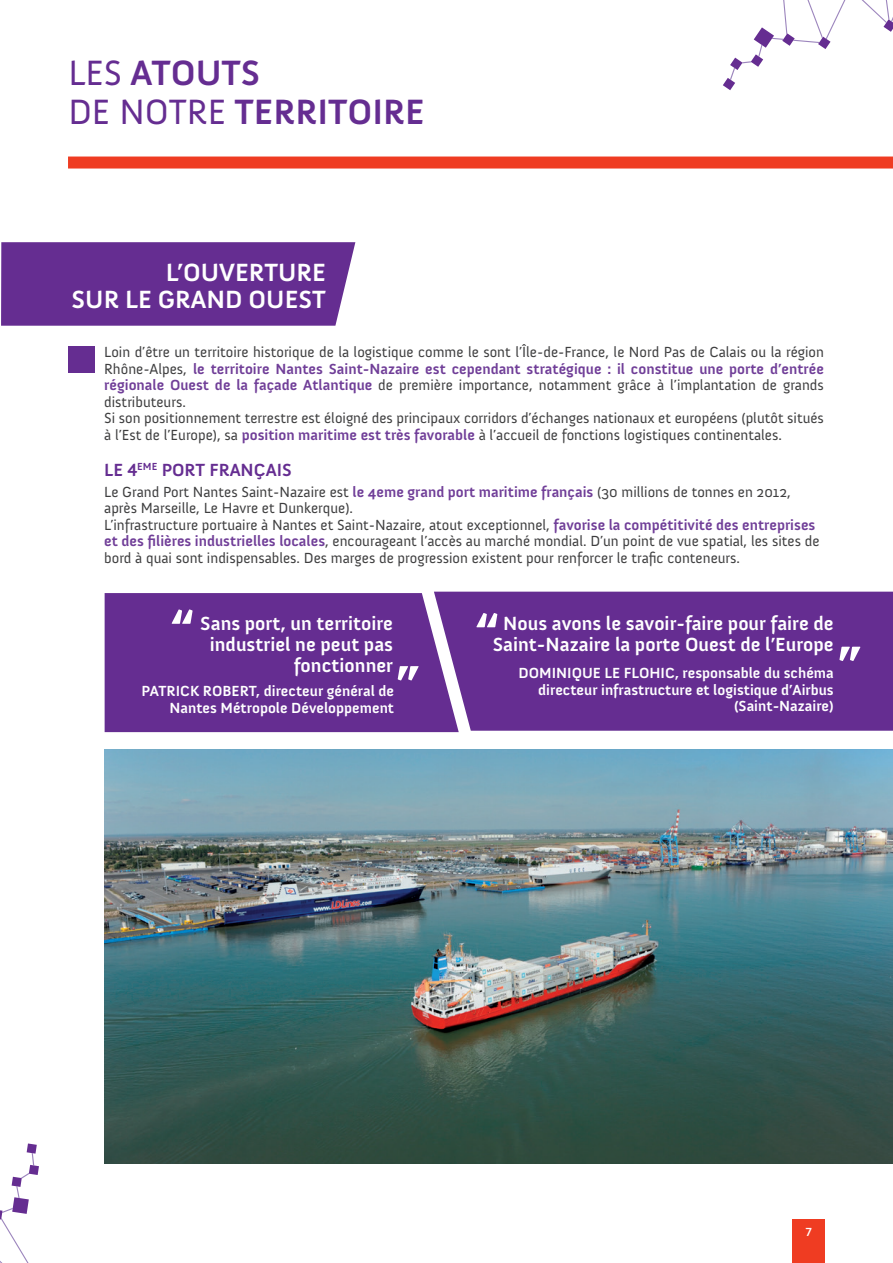
<style>
.page{position:relative;width:893px;height:1263px;background:#fff}
.page>*{position:absolute;margin:0;border:0;box-sizing:border-box;transform-origin:0 0}
.t1{font:700 59.25px "Anivers";color:#fff}
.t2{font:700 36px/39px "Anivers";color:#652d91}
.t3{font:700 25.5px/27px "Anivers";color:#fff;text-align:right}
.t4{font:700 19.5px/21px "Anivers";color:#fff;text-align:right}
.t5{font:700 18px "Anivers";color:#652d91}
.t6{font:15px/16.5px "Anivers";color:#3e3e3f}
.t7{font:700 15px/16.5px "Anivers";color:#fff;text-align:right}
.t8{font:700 12px "Anivers";color:#fff}
.s1{font-weight:400}
.s2{font-weight:700;color:#703e98}
</style>
<div class="page">
<img style="left:105px;top:749px;width:788px;height:414px">
<svg style="left:723px;top:0;width:122px;height:90px"></svg>
<svg style="left:862px;top:0;width:31px;height:32px"></svg>
<svg style="left:0;top:1143px;width:39px;height:120px"></svg>
<div style="left:68px;top:157px;width:825px;height:12px;background:#ef3c22"></div>
<div style="left:1px;top:242px;width:354px;height:84px;background:#652d91"></div>
<div style="left:105px;top:593px;width:354px;height:139px;background:#652d91"></div>
<div style="left:434px;top:592px;width:459px;height:139px;background:#652d91"></div>
<div style="left:68px;top:346px;width:27px;height:27px;background:#652d91"></div>
<div style="left:793px;top:1220px;width:32px;height:43px;background:#ef3c22"></div>
<h2 class="t2" style="left:68px;top:54px;width:186px"><span class="s1">LES</span> ATOUTS<br><span class="s1">DE NOTRE</span> TERRITOIRE</h2>
<h3 class="t3" style="left:72px;top:260px;width:256px">L’ouverture<br>sur le Gran d Ouest</h3>
<p class="t6" style="left:104px;top:344px;width:721px">Loin d’être un territoire historique de la logistique comme le sont l’Île-de-France, le Nord Pas de Calais ou la région Rhône-Alpes, <span class="s2">le territoire Nantes Saint-Nazaire est cependant stratégique : il constitue une porte d’entrée régionale Ouest de la façade Atlantique</span> de première importance, notamment grâce à l’implantation de grands distributeurs.<br>Si son positionnement terrestre est éloigné des principaux corridors d’échanges nationaux et européens (plutôt situés à l’Est de l’Europe), sa <span class="s2">position maritime est très favorable</span> à l’accueil de fonctions logistiques continentales.</p>
<p class="t5" style="left:104px;top:460px;width:189px">Le 4<sup>eme</sup> port Fran çais</p>
<p class="t6" style="left:104px;top:484px;width:717px">Le Grand Port Nantes Saint-Nazaire est <span class="s2">le 4eme grand port maritime français</span> (30 millions de tonnes en 2012, après Marseille, Le Havre et Dunkerque).<br>L’infrastructure portuaire à Nantes et Saint-Nazaire, atout exceptionnel, <span class="s2">favorise la compétitivité des entreprises et des filières industrielles locales</span>, encourageant l’accès au marché mondial. D’un point de vue spatial, les sites de bord à quai sont indispensables. Des marges de progression existent pour renforcer le trafic conteneurs.</p>
<h1 class="t1" style="left:170px;top:597px;width:27px">“</h1>
<h3 class="t4" style="left:200px;top:613px;width:194px">Sans port, un territoire industriel ne peut pas fonctionner</h3>
<h1 class="t1" style="left:395px;top:654px;width:26px">”</h1>
<p class="t7" style="left:141px;top:683px;width:254px">Patrick Robert, directeur général de<br>Nantes M étropole Développement</p>
<h1 class="t1" style="left:474px;top:601px;width:27px">“</h1>
<h3 class="t4" style="left:493px;top:635px;width:343px">Saint-Nazaire la porte Ouest de l’Europe</h3>
<p class="t7" style="left:518px;top:665px;width:317px">Domin ique Le flohic, responsable du schéma directeur infrastructure et logistique d’Airbus</p>
<h3 class="t4" style="left:503px;top:614px;width:332px">Nous avons le savoir-faire pour faire de</h3>
<h1 class="t1" style="left:837px;top:634px;width:26px">”</h1>
<p class="t7" style="left:734px;top:698px;width:101px">(Saint-Nazaire)</p>
<p class="t8" style="left:805px;top:1226px;width:8px">7</p>
</div>
